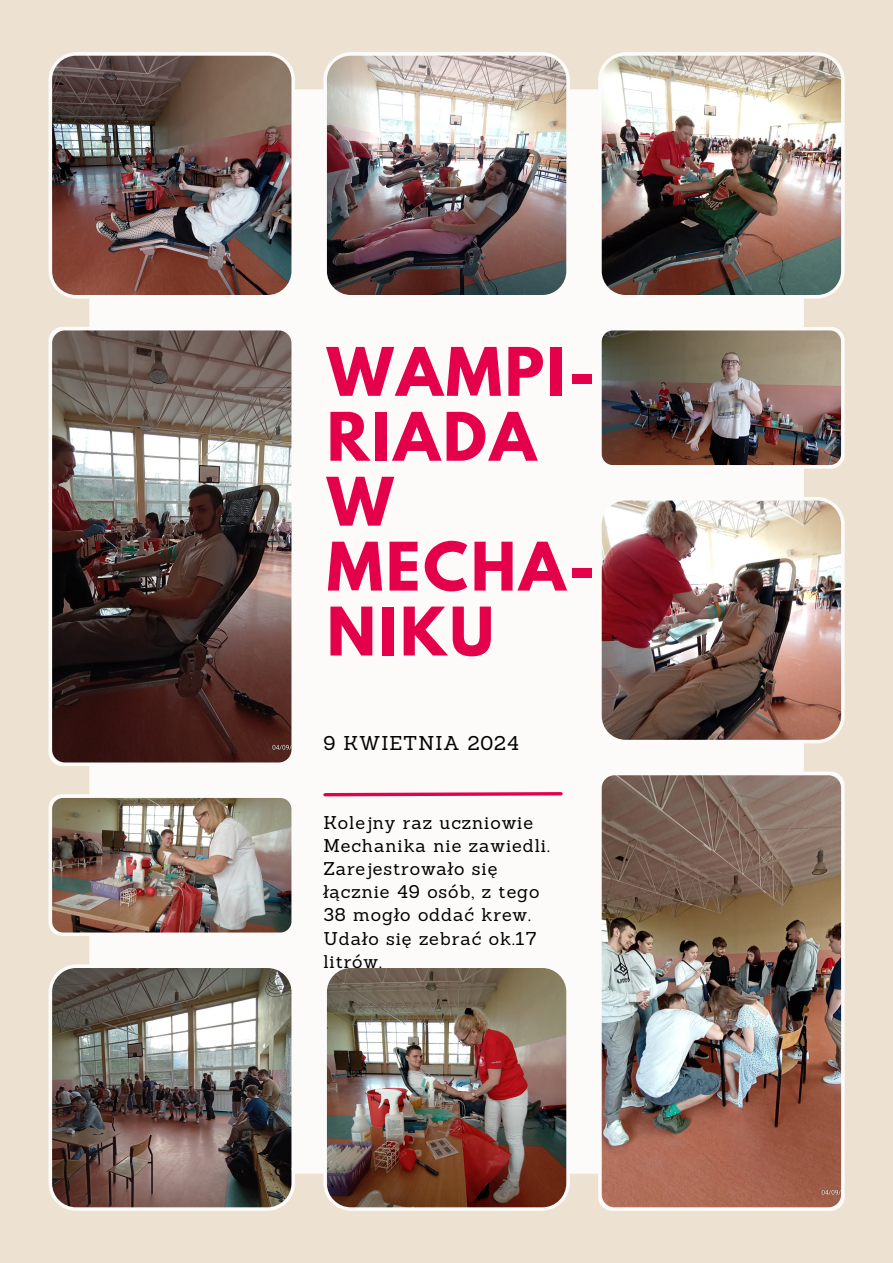
<style>
.page{position:relative;width:893px;height:1263px;background:#ede2d1}
.page>*{position:absolute;margin:0;border:0;box-sizing:border-box;transform-origin:0 0}
.t1{font:700 59.25px/64.9px "League Spartan";letter-spacing:.05em;color:#e4004b}
.t2{font:19.5px "Sanchez";letter-spacing:.05em;color:#000001}
.t3{font:18px/23.1px "Sanchez";letter-spacing:.05em;color:#000001}
</style>
<div class="page">
<div style="left:89px;top:89px;width:715px;height:1085px;background:#fcfbf9"></div>
<svg style="left:49px;top:327px;width:246px;height:439px;background:#f2efed"></svg>
<img style="left:52px;top:330px;width:239px;height:432px;border-radius:13px">
<svg style="left:598px;top:771px;width:246px;height:439px;background:#f7f4f1"></svg>
<img style="left:602px;top:775px;width:239px;height:432px;border-radius:13px">
<svg style="left:49px;top:52px;width:246px;height:247px;background:#f3f1ef"></svg>
<img style="left:52px;top:56px;width:239px;height:239px;border-radius:24px">
<svg style="left:323px;top:52px;width:247px;height:247px;background:#f7f6f3"></svg>
<img style="left:327px;top:56px;width:239px;height:239px;border-radius:24px">
<svg style="left:323px;top:964px;width:247px;height:247px;background:#f5f2ef"></svg>
<img style="left:327px;top:968px;width:239px;height:239px;border-radius:24px">
<svg style="left:49px;top:964px;width:246px;height:247px;background:#f2f1ef"></svg>
<img style="left:52px;top:968px;width:239px;height:239px;border-radius:24px">
<svg style="left:598px;top:52px;width:246px;height:247px;background:#f7f5f3"></svg>
<img style="left:602px;top:56px;width:239px;height:239px;border-radius:24px">
<div style="left:598px;top:497px;width:246px;height:246px;background:#fcfbf9;border-radius:28px"></div>
<img style="left:602px;top:500px;width:239px;height:240px;border-radius:24px">
<svg style="left:49px;top:794px;width:246px;height:142px;background:#f1eeeb"></svg>
<img style="left:52px;top:798px;width:239px;height:134px;border-radius:11px">
<div style="left:598px;top:327px;width:246px;height:142px;background:#fcfbf9;border-radius:14px"></div>
<img style="left:602px;top:330px;width:239px;height:135px;border-radius:11px">
<svg style="left:322px;top:790px;width:242px;height:8px;background:#f192b0"></svg>
<p class="t1" style="left:327px;top:347px;width:269px">WAMPI-<br>RIADA<br>W<br>MECHA-<br>NIKU</p>
<p class="t2" style="left:323px;top:730px;width:197px">9 KWIETNIA 2024</p>
<p class="t3" style="left:323px;top:811px;width:228px">Kolejny raz uczniowie<br>Mechanika nie zawiedli.<br>Zarejestrowało się łącznie 49 osób, z tego<br>38 mogło oddać krew.<br>Udało się zebrać ok.17 litrów.</p>
</div>
